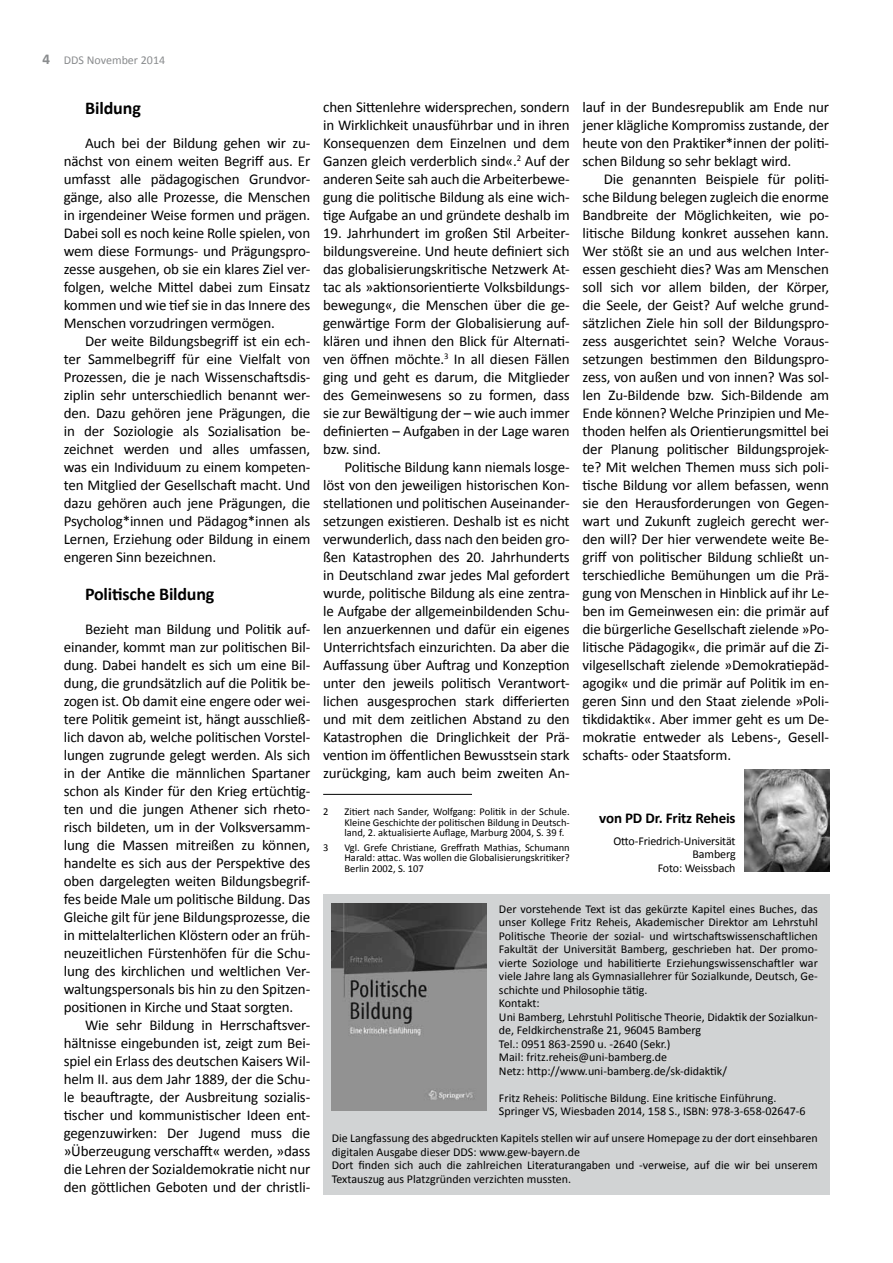
<style>
.page{position:relative;width:893px;height:1263px;background:#fff}
.page>*{position:absolute;margin:0;border:0;box-sizing:border-box;transform-origin:0 0}
.t1{font:700 18px "Calibri";letter-spacing:-.01em;color:#000}
.t2{font:15px/18px "Calibri";letter-spacing:-.01em;color:#000;text-align:justify}
.t3{font:700 15px "Calibri";letter-spacing:-.01em;color:#000}
.t4{font:12px/13.5px "Calibri";color:#000}
.t5{font:12px "Calibri";color:#8a8c8e}
.t6{font:10.5px/10.5px "Calibri";color:#000;text-align:justify}
.s1{font-weight:700;font-size:15px}
</style>
<div class="page">
<div style="left:323px;top:894px;width:506px;height:301px;background:#d1d3d4"></div>
<hr style="left:323px;top:794px;width:149px;height:1px;background:#000">
<img style="left:332px;top:904px;width:154px;height:206px">
<img style="left:744px;top:770px;width:85px;height:102px">
<p class="t5" style="left:43px;top:52px;width:124px"><span class="s1">4</span> DDS November 2014</p>
<p class="t1" style="left:85px;top:97px;width:57px">Bildung</p>
<p class="t2" style="left:64px;top:134px;width:248px;text-indent:21px">Auch bei der Bildung gehen wir zu&shy;nächst von einem weiten Begriff aus. Er umfasst alle pädagogischen Grundvor&shy;gänge, also alle Prozesse, die Menschen in irgendeiner Weise formen und prägen.<br>Dabei soll es noch keine Rolle spielen, von wem diese Formungs- und Prägungspro&shy;zesse ausgehen, ob sie ein klares Ziel ver&shy;folgen, welche Mittel dabei zum Einsatz kommen und wie tief sie in das Innere des Menschen vorzudringen vermögen.</p>
<p class="t2" style="left:64px;top:332px;width:248px;text-indent:21px">Der weite Bildungsbegriff ist ein ech&shy;ter Sammelbegriff für eine Vielfalt von Prozessen, die je nach Wissenschaftsdis&shy;ziplin sehr unterschiedlich benannt wer&shy;den. Dazu gehören jene Prägungen, die in der Soziologie als Sozialisation be&shy;zeichnet werden und alles umfassen, was ein Individuum zu einem kompeten&shy;ten Mitglied der Gesellschaft macht. Und dazu gehören auch jene Prägungen, die Psycholog*innen und Pädagog*innen als Lernen, Erziehung oder Bildung in einem engeren Sinn bezeichnen.</p>
<p class="t1" style="left:85px;top:583px;width:131px">Politische Bildung</p>
<p class="t2" style="left:64px;top:620px;width:248px;text-indent:21px">Bezieht man Bildung und Politik auf&shy;einander, kommt man zur politischen Bil&shy;dung. Dabei handelt es sich um eine Bil&shy;dung, die grundsätzlich auf die Politik be&shy;zogen ist. Ob damit eine engere oder wei&shy;tere Politik gemeint ist, hängt ausschließ&shy;lich davon ab, welche politischen Vorstel&shy;lungen zugrunde gelegt werden. Als sich in der Antike die männlichen Spartaner schon als Kinder für den Krieg ertüchtig&shy;ten und die jungen Athener sich rheto&shy;risch bildeten, um in der Volksversamm&shy;lung die Massen mitreißen zu können, handelte es sich aus der Perspektive des oben dargelegten weiten Bildungsbegrif&shy;fes beide Male um politische Bildung. Das Gleiche gilt für jene Bildungsprozesse, die in mittelalterlichen Klöstern oder an früh&shy;neuzeitlichen Fürstenhöfen für die Schu&shy;lung des kirchlichen und weltlichen Ver&shy;waltungspersonals bis hin zu den Spitzen&shy;positionen in Kirche und Staat sorgten.</p>
<p class="t2" style="left:64px;top:1016px;width:248px;text-indent:21px">Wie sehr Bildung in Herrschaftsver&shy;hältnisse eingebunden ist, zeigt zum Bei&shy;spiel ein Erlass des deutschen Kaisers Wil&shy;helm II. aus dem Jahr 1889, der die Schu&shy;le beauftragte, der Ausbreitung sozialis&shy;tischer und kommunistischer Ideen ent&shy;gegenzuwirken: Der Jugend muss die »Überzeugung verschafft« werden, »dass die Lehren der Sozialdemokratie nicht nur den göttlichen Geboten und der christli-</p>
<p class="t2" style="left:323px;top:98px;width:248px">chen Sittenlehre widersprechen, sondern in Wirklichkeit unausführbar und in ihren Konsequenzen dem Einzelnen und dem Ganzen gleich verderblich sind«.<sup>2</sup> Auf der anderen Seite sah auch die Arbeiterbewe&shy;gung die politische Bildung als eine wich&shy;tige Aufgabe an und gründete deshalb im</p>
<p class="t2" style="left:323px;top:224px;width:248px">19. Jahrhundert im großen Stil Arbeiter&shy;bildungsvereine. Und heute definiert sich das globalisierungskritische Netzwerk At&shy;tac als »aktionsorientierte Volksbildungs&shy;bewegung«, die Menschen über die ge&shy;genwärtige Form der Globalisierung auf&shy;klären und ihnen den Blick für Alternati&shy;ven öffnen möchte.<sup>3</sup> In all diesen Fällen ging und geht es darum, die Mitglieder des Gemeinwesens so zu formen, dass sie zur Bewältigung der – wie auch immer definierten – Aufgaben in der Lage waren bzw. sind.</p>
<p class="t2" style="left:323px;top:458px;width:248px;text-indent:21px">Politische Bildung kann niemals losge&shy;löst von den jeweiligen historischen Kon&shy;stellationen und politischen Auseinander&shy;setzungen existieren. Deshalb ist es nicht verwunderlich, dass nach den beiden gro&shy;ßen Katastrophen des 20. Jahrhunderts in Deutschland zwar jedes Mal gefordert wurde, politische Bildung als eine zentra&shy;le Aufgabe der allgemeinbildenden Schu&shy;len anzuerkennen und dafür ein eigenes Unterrichtsfach einzurichten. Da aber die Auffassung über Auftrag und Konzeption unter den jeweils politisch Verantwort&shy;lichen ausgesprochen stark differierten und mit dem zeitlichen Abstand zu den Katastrophen die Dringlichkeit der Prä&shy;vention im öffentlichen Bewusstsein stark zurückging, kam auch beim zweiten An-</p>
<p class="t6" style="left:323px;top:806px;width:7px">2</p>
<p class="t6" style="left:344px;top:806px;width:227px">Zitiert nach Sander, Wolfgang: Politik in der Schule.<br>Kleine Geschichte der politischen Bildung in Deutsch&shy;land, 2. aktualisierte Auflage, Marburg 2004, S. 39 f.</p>
<p class="t6" style="left:323px;top:842px;width:7px">3</p>
<p class="t6" style="left:344px;top:842px;width:227px">Vgl. Grefe Christiane, Greffrath Mathias, Schumann Harald: attac. Was wollen die Globalisierungskritiker?<br>Berlin 2002, S. 107</p>
<p class="t2" style="left:583px;top:98px;width:248px">lauf in der Bundesrepublik am Ende nur jener klägliche Kompromiss zustande, der heute von den Praktiker*innen der politi&shy;schen Bildung so sehr beklagt wird.</p>
<p class="t2" style="left:583px;top:170px;width:248px;text-indent:21px">Die genannten Beispiele für politi&shy;sche Bildung belegen zugleich die enorme Bandbreite der Möglichkeiten, wie po&shy;litische Bildung konkret aussehen kann.<br>Wer stößt sie an und aus welchen Inter&shy;essen geschieht dies? Was am Menschen soll sich vor allem bilden, der Körper, die Seele, der Geist? Auf welche grund&shy;sätzlichen Ziele hin soll der Bildungspro&shy;zess ausgerichtet sein? Welche Voraus&shy;setzungen bestimmen den Bildungspro&shy;zess, von außen und von innen? Was sol&shy;len Zu-Bildende bzw. Sich-Bildende am Ende können? Welche Prinzipien und Me&shy;thoden helfen als Orientierungsmittel bei der Planung politischer Bildungsprojek&shy;te? Mit welchen Themen muss sich poli&shy;tische Bildung vor allem befassen, wenn sie den Herausforderungen von Gegen&shy;wart und Zukunft zugleich gerecht wer&shy;den will? Der hier verwendete weite Be&shy;griff von politischer Bildung schließt un&shy;terschiedliche Bemühungen um die Prä&shy;gung von Menschen in Hinblick auf ihr Le&shy;ben im Gemeinwesen ein: die primär auf die bürgerliche Gesellschaft zielende »Po&shy;litische Pädagogik«, die primär auf die Zi&shy;vilgesellschaft zielende »Demokratiepäd&shy;agogik« und die primär auf Politik im en&shy;geren Sinn und den Staat zielende »Poli&shy;tikdidaktik«. Aber immer geht es um De&shy;mokratie entweder als Lebens-, Gesell&shy;schafts- oder Staatsform.</p>
<p class="t3" style="left:599px;top:808px;width:138px">von PD Dr. Fritz Reheis</p>
<p class="t4" style="left:613px;top:834px;width:124px;text-align:right">Otto-Friedrich-Universität<br>Bamberg<br>Foto: Weissbach</p>
<p class="t4" style="left:499px;top:902px;width:320px">Der vorstehende Text ist das gekürzte Kapitel eines Buches, das unser Kollege Fritz Reheis, Akademischer Direktor am Lehrstuhl Politische Theorie der sozial- und wirtschaftswissenschaftlichen Fakultät der Universität Bamberg, geschrieben hat. Der promo&shy;vierte Soziologe und habilitierte Erziehungswissenschaftler war viele Jahre lang als Gymnasiallehrer für Sozialkunde, Deutsch, Ge&shy;schichte und Philosophie tätig.<br>Kontakt:<br>Uni Bamberg, Lehrstuhl Politische Theorie, Didaktik der Sozialkun&shy;de, Feldkirchenstraße 21, 96045 Bamberg<br>Tel.: 0951 863-2590 u. -2640 (Sekr.)<br>Mail: fritz.reheis@uni-bamberg.de<br>Netz: http://www.uni-bamberg.de/sk-didaktik/</p>
<p class="t4" style="left:499px;top:1091px;width:308px">Fritz Reheis: Politische Bildung. Eine kritische Einführung.<br>Springer VS, Wiesbaden 2014, 158 S., ISBN: 978-3-658-02647-6</p>
<p class="t4" style="left:332px;top:1131px;width:488px">Die Langfassung des abgedruckten Kapitels stellen wir auf unsere Homepage zu der dort einsehbaren digitalen Ausgabe dieser DDS: www.gew-bayern.de<br>Dort finden sich auch die zahlreichen Literaturangaben und -verweise, auf die wir bei unserem Textauszug aus Platzgründen verzichten mussten.</p>
</div>
